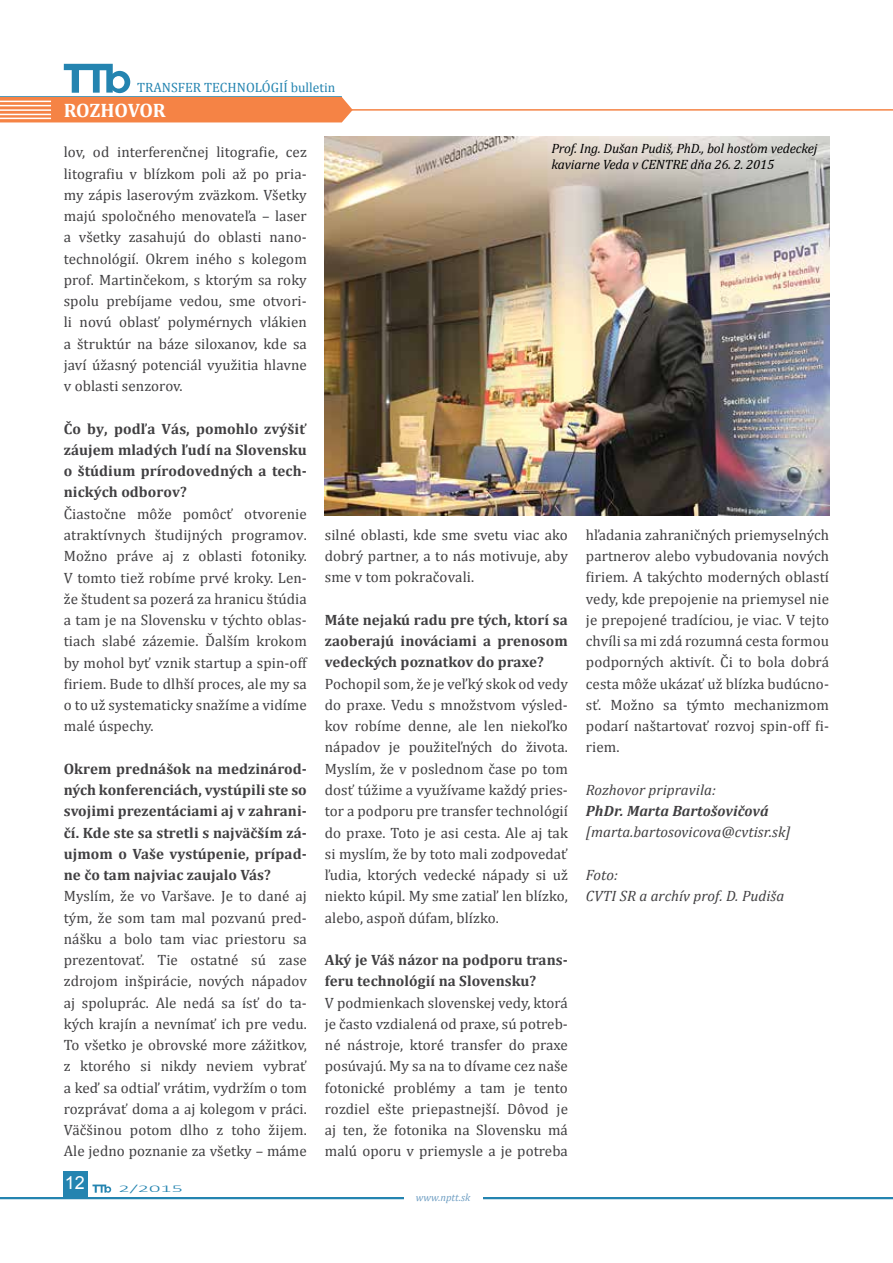
<style>
.page{position:relative;width:893px;height:1263px;background:#fff}
.page>*{position:absolute;margin:0;border:0;box-sizing:border-box;transform-origin:0 0}
.t1{font:700 19.5px "Cambria";color:#fff}
.t2{font:18px "Arial";color:#fff}
.t3{font:15px/21.3px "Cambria";letter-spacing:.005em;color:#414042;text-align:justify}
.t4{font:700 15px/21.3px "Cambria";letter-spacing:.005em;color:#414042;text-align:justify}
.t5{font:italic 15px/21.3px "Cambria";letter-spacing:.005em;color:#414042}
.t6{font:italic 700 15px "Cambria";letter-spacing:.005em;color:#414042}
.t7{font:italic 13.5px/16.2px "Cambria";letter-spacing:-.01em;color:#000}
.t8{font:13.5px "Cambria";color:#2484b0}
.t9{font:italic 10.5px "Cambria";color:#709fc3}
.t10{font:300 10.35px "Calibri";color:#2484b0;scale:2.16 1}
</style>
<div class="page">
<hr style="left:334px;top:109px;width:559px;height:2px;background:#f58345">
<hr style="left:0;top:1197px;width:893px;height:2px;background:#2484b0">
<div style="left:63px;top:1171px;width:25px;height:27px;background:#2484b0"></div>
<svg style="left:0;top:64px;width:353px;height:58px"></svg>
<hr style="left:0;top:105px;width:51px;height:1px;background:#fff">
<hr style="left:0;top:109px;width:51px;height:2px;background:#fff">
<hr style="left:0;top:101px;width:51px;height:1px;background:#fff">
<hr style="left:0;top:118px;width:51px;height:1px;background:#fff">
<hr style="left:0;top:114px;width:51px;height:1px;background:#fff">
<div style="left:404px;top:1190px;width:78px;height:14px;background:#fff"></div>
<svg style="left:92px;top:1184px;width:19px;height:9px"></svg>
<img style="left:325px;top:137px;width:504px;height:378px">
<p class="t8" style="left:137px;top:79px;width:200px">Transfer technológií bulletin</p>
<h1 class="t1" style="left:64px;top:97px;width:100px">rozhovor</h1>
<p class="t3" style="left:64px;top:141px;width:245px">lov, od interferenčnej litografie, cez litografiu v blízkom poli až po pria&shy;my zápis laserovým zväzkom. Všetky majú spoločného menovateľa – laser a všetky zasahujú do oblasti nano&shy;technológií. Okrem iného s kolegom prof. Martinčekom, s ktorým sa roky spolu prebíjame vedou, sme otvori&shy;li novú oblasť polymérnych vlákien a štruktúr na báze siloxanov, kde sa javí úžasný potenciál využitia hlavne v oblasti senzorov.</p>
<p class="t4" style="left:64px;top:417px;width:245px">Čo by, podľa Vás, pomohlo zvýšiť záujem mladých ľudí na Slovensku o štúdium prírodovedných a tech&shy;nických odborov?</p>
<p class="t3" style="left:64px;top:503px;width:245px">Čiastočne môže pomôcť otvorenie atraktívnych študijných programov.<br>Možno práve aj z oblasti fotoniky.<br>V tomto tiež robíme prvé kroky. Len&shy;že študent sa pozerá za hranicu štúdia a tam je na Slovensku v týchto oblas&shy;tiach slabé zázemie. Ďalším krokom by mohol byť vznik startup a spin-off firiem. Bude to dlhší proces, ale my sa o to už systematicky snažíme a vidíme malé úspechy.</p>
<p class="t4" style="left:64px;top:757px;width:245px">Okrem prednášok na medzinárod&shy;ných konferenciách, vystúpili ste so svojimi prezentáciami aj v zahrani&shy;čí. Kde ste sa stretli s najväčším zá&shy;ujmom o Vaše vystúpenie, prípad&shy;ne čo tam najviac zaujalo Vás?</p>
<p class="t3" style="left:64px;top:885px;width:245px">Myslím, že vo Varšave. Je to dané aj tým, že som tam mal pozvanú pred&shy;nášku a bolo tam viac priestoru sa prezentovať. Tie ostatné sú zase zdrojom inšpirácie, nových nápadov aj spoluprác. Ale nedá sa ísť do ta&shy;kých krajín a nevnímať ich pre vedu.<br>To všetko je obrovské more zážitkov, z ktorého si nikdy neviem vybrať a keď sa odtiaľ vrátim, vydržím o tom rozprávať doma a aj kolegom v práci.<br>Väčšinou potom dlho z toho žijem.<br>Ale jedno poznanie za všetky – máme</p>
<p class="t2" style="left:65px;top:1171px;width:22px">12</p>
<p class="t10" style="left:119px;top:1182px;width:31px">2/2015</p>
<p class="t7" style="left:551px;top:140px;width:267px">Prof. Ing. Dušan Pudiš, PhD., bol hosťom vedeckej kaviarne Veda v CENTRE dňa 26. 2. 2015</p>
<p class="t3" style="left:325px;top:524px;width:245px">silné oblasti, kde sme svetu viac ako dobrý partner, a to nás motivuje, aby sme v tom pokračovali.</p>
<p class="t4" style="left:325px;top:609px;width:245px">Máte nejakú radu pre tých, ktorí sa zaoberajú inováciami a prenosom vedeckých poznatkov do praxe?</p>
<p class="t3" style="left:325px;top:673px;width:245px">Pochopil som, že je veľký skok od vedy do praxe. Vedu s množstvom výsled&shy;kov robíme denne, ale len niekoľko nápadov je použiteľných do života.<br>Myslím, že v poslednom čase po tom dosť túžime a využívame každý pries&shy;tor a podporu pre transfer technológií do praxe. Toto je asi cesta. Ale aj tak si myslím, že by toto mali zodpovedať ľudia, ktorých vedecké nápady si už niekto kúpil. My sme zatiaľ len blízko, alebo, aspoň dúfam, blízko.</p>
<p class="t4" style="left:325px;top:949px;width:244px">Aký je Váš názor na podporu trans&shy;feru technológií na Slovensku?</p>
<p class="t3" style="left:325px;top:992px;width:245px">V podmienkach slovenskej vedy, ktorá je často vzdialená od praxe, sú potreb&shy;né nástroje, ktoré transfer do praxe posúvajú. My sa na to dívame cez naše fotonické problémy a tam je tento rozdiel ešte priepastnejší. Dôvod je aj ten, že fotonika na Slovensku má malú oporu v priemysle a je potreba</p>
<p class="t9" style="left:416px;top:1190px;width:56px">www.nptt.sk</p>
<p class="t3" style="left:586px;top:524px;width:245px">hľadania zahraničných priemyselných partnerov alebo vybudovania nových firiem. A takýchto moderných oblastí vedy, kde prepojenie na priemysel nie je prepojené tradíciou, je viac. V tejto chvíli sa mi zdá rozumná cesta formou podporných aktivít. Či to bola dobrá cesta môže ukázať už blízka budúcno&shy;sť. Možno sa týmto mechanizmom podarí naštartovať rozvoj spin-off fi&shy;riem.</p>
<p class="t5" style="left:586px;top:778px;width:132px">Rozhovor pripravila:</p>
<p class="t6" style="left:586px;top:800px;width:184px">PhDr. Marta Bartošovičová</p>
<p class="t5" style="left:586px;top:821px;width:206px">[marta.bartosovicova@cvtisr.sk]</p>
<p class="t5" style="left:586px;top:863px;width:200px">Foto:<br>CVTI SR a archív prof. D. Pudiša</p>
</div>
